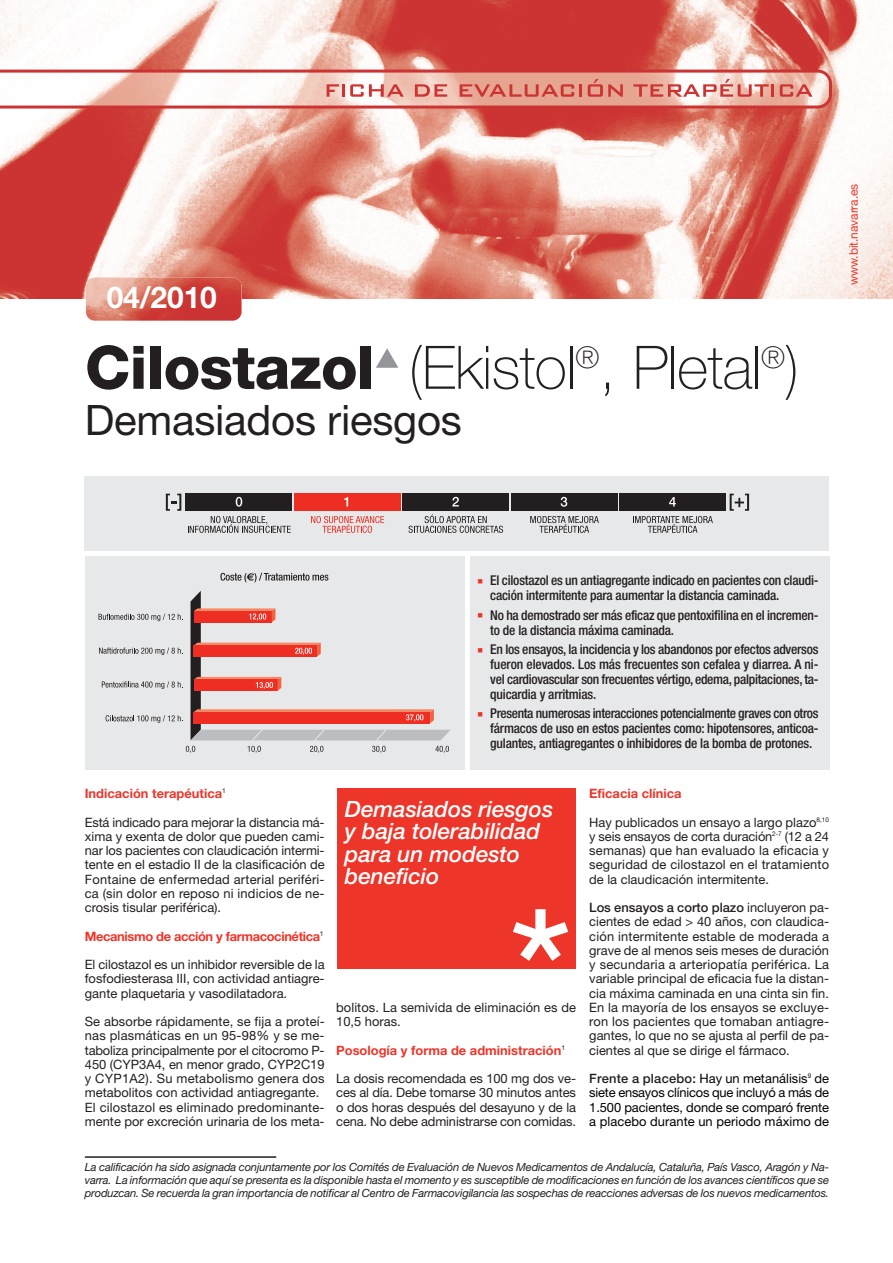
<style>
.page{position:relative;width:893px;height:1263px;background:#fff}
.page>*{position:absolute;margin:0;border:0;box-sizing:border-box;transform-origin:0 0}
.t1{font:180px "Helvetica";color:#fff}
.t2{font:100 60px "Helvetica Neue";letter-spacing:-.01em;color:#231f20}
.t3{font:42px "Helvetica Neue";letter-spacing:-.005em;color:#231f20}
.t4{font:700 30px "Helvetica Neue";letter-spacing:-.005em;color:#fff}
.t5{font:italic 500 22.5px/22.5px "Helvetica Neue";letter-spacing:-.005em;color:#fff}
.t6{font:500 condensed 13.5px/15px "Helvetica Neue";letter-spacing:-.015em;color:#231f20}
.t7{font:12.9px/14.2px "Helvetica Neue";color:#231f20;text-align:justify}
.t8{font:12.9px/14.2px "Helvetica Neue";letter-spacing:.005em;color:#000;text-align:justify}
.t9{font:700 12.9px "Helvetica Neue";color:#ee3529}
.t10{font:700 12.9px "Helvetica Neue";letter-spacing:-.03em;color:#ee3529}
.t11{font:12px "Helvetica Neue";letter-spacing:-.005em;color:#ee3529}
.t12{font:italic 11.25px/12.8px "Helvetica Neue";letter-spacing:-.015em;color:#231f20;text-align:justify}
.s1{font-weight:800}
.s2{font-weight:500}
.s3{font-weight:500;color:#231f20}
</style>
<div class="page">
<div style="left:85px;top:476px;width:744px;height:74px;background:#e7e8e9"></div>
<div style="left:85px;top:556px;width:379px;height:214px;background:#e7e8e9"></div>
<svg style="left:186px;top:746px;width:9px;height:7px"></svg>
<svg style="left:248px;top:746px;width:13px;height:7px"></svg>
<svg style="left:310px;top:746px;width:13px;height:7px"></svg>
<svg style="left:372px;top:746px;width:13px;height:7px"></svg>
<svg style="left:435px;top:746px;width:14px;height:7px"></svg>
<svg style="left:106px;top:715px;width:77px;height:8px"></svg>
<svg style="left:102px;top:681px;width:81px;height:8px"></svg>
<svg style="left:99px;top:647px;width:84px;height:8px"></svg>
<svg style="left:99px;top:614px;width:84px;height:7px"></svg>
<svg style="left:190px;top:591px;width:260px;height:149px"></svg>
<svg style="left:220px;top:573px;width:108px;height:9px"></svg>
<img style="left:0;top:0;width:892px;height:299px">
<svg style="left:0;top:70px;width:832px;height:39px"></svg>
<img style="left:86px;top:278px;width:156px;height:43px;border-radius:9px">
<svg style="left:376px;top:348px;width:22px;height:20px"></svg>
<div style="left:470px;top:556px;width:359px;height:214px;background:#e7e8e9"></div>
<div style="left:186px;top:494px;width:106px;height:17px;background:#231f20"></div>
<div style="left:294px;top:494px;width:106px;height:17px;background:#ee2e22"></div>
<div style="left:403px;top:494px;width:106px;height:17px;background:#231f20"></div>
<div style="left:511px;top:494px;width:106px;height:17px;background:#231f20"></div>
<div style="left:619px;top:494px;width:107px;height:17px;background:#231f20"></div>
<svg style="left:166px;top:494px;width:15px;height:17px"></svg>
<svg style="left:730px;top:494px;width:19px;height:17px"></svg>
<svg style="left:236px;top:497px;width:6px;height:10px"></svg>
<svg style="left:344px;top:497px;width:4px;height:9px"></svg>
<svg style="left:452px;top:497px;width:7px;height:9px"></svg>
<svg style="left:561px;top:497px;width:6px;height:10px"></svg>
<svg style="left:669px;top:497px;width:7px;height:9px"></svg>
<svg style="left:188px;top:516px;width:103px;height:17px"></svg>
<svg style="left:311px;top:516px;width:73px;height:17px"></svg>
<svg style="left:408px;top:514px;width:95px;height:19px"></svg>
<svg style="left:530px;top:516px;width:69px;height:17px"></svg>
<svg style="left:633px;top:516px;width:80px;height:17px"></svg>
<hr style="left:85px;top:1156px;width:191px;height:2px;background:#231f20">
<div style="left:337px;top:789px;width:239px;height:180px;background:#ee3529"></div>
<h3 class="t4" style="left:107px;top:286px;width:112px">04/2010</h3>
<h2 class="t2" style="left:85px;top:346px;width:716px"><span class="s1">Cilostazol</span> (Ekistol<sup>®</sup>, Pletal<sup>®</sup>)</h2>
<h3 class="t3" style="left:85px;top:405px;width:379px">Demasiados riesgos</h3>
<p class="t11" style="left:849px;top:285px;width:103px;rotate:-90deg">www.bit.navarra.es</p>
<p class="t6" style="left:490px;top:574px;width:330px">El cilostazol es un antiagregante indicado en pacientes con claudi&shy;cación intermitente para aumentar la distancia caminada.</p>
<p class="t6" style="left:490px;top:609px;width:330px">No ha demostrado ser más eficaz que pentoxifilina en el incremen&shy;to de la distancia máxima caminada.</p>
<p class="t6" style="left:490px;top:643px;width:330px;text-align:justify">En los ensayos, la incidencia y los abandonos por efectos adversos fueron elevados. Los más frecuentes son cefalea y diarrea. A ni&shy;vel cardiovascular son frecuentes vértigo, edema, palpitaciones, ta&shy;quicardia y arritmias.</p>
<p class="t6" style="left:490px;top:707px;width:330px;text-align:justify">Presenta numerosas interacciones potencialmente graves con otros fármacos de uso en estos pacientes como: hipotensores, anticoa&shy;gulantes, antiagregantes o inhibidores de la bomba de protones.</p>
<p class="t9" style="left:85px;top:789px;width:143px">Indicación terapéutica<sup>1</sup></p>
<p class="t7" style="left:85px;top:816px;width:241px">Está indicado para mejorar la distancia má&shy;xima y exenta de dolor que pueden cami&shy;nar los pacientes con claudicación intermi&shy;tente en el estadio II de la clasificación de Fontaine de enfermedad arterial periféri&shy;ca (sin dolor en reposo ni indicios de ne&shy;crosis tisular periférica).</p>
<p class="t10" style="left:85px;top:931px;width:240px">Mecanismo de acción y farmacocinética<sup>1</sup></p>
<p class="t7" style="left:85px;top:959px;width:241px">El cilostazol es un inhibidor reversible de la fosfodiesterasa III, con actividad antiagre&shy;gante plaquetaria y vasodilatadora.</p>
<p class="t7" style="left:85px;top:1016px;width:241px;text-align:left">Se absorbe rápidamente, se fija a proteí&shy;nas plasmáticas en un 95-98% y se me&shy;taboliza principalmente por el citocromo P-450 (CYP3A4, en menor grado, CYP2C19 y CYP1A2). Su metabolismo genera dos metabolitos con actividad antiagregante.<br>El cilostazol es eliminado predominante&shy;mente por excreción urinaria de los meta-</p>
<h3 class="t5" style="left:345px;top:800px;width:210px">Demasiados riesgos y baja tolerabilidad para un modesto beneficio</h3>
<h1 class="t1" style="left:506px;top:909px;width:72px">*</h1>
<p class="t7" style="left:336px;top:1001px;width:241px">bolitos. La semivida de eliminación es de<br>10,5 horas.</p>
<p class="t9" style="left:336px;top:1045px;width:230px">Posología y forma de administración<sup>1</sup></p>
<p class="t7" style="left:336px;top:1073px;width:241px">La dosis recomendada es 100 mg dos ve&shy;ces al día. Debe tomarse 30 minutos antes o dos horas después del desayuno y de la cena. No debe administrarse con comidas.</p>
<p class="t9" style="left:589px;top:789px;width:94px">Eficacia clínica</p>
<p class="t7" style="left:589px;top:816px;width:241px">Hay publicados un ensayo a largo plazo<sup>8,10 </sup>y seis ensayos de corta duración<sup>2-7</sup> (12 a 24 semanas) que han evaluado la eficacia y seguridad de cilostazol en el tratamiento de la claudicación intermitente.</p>
<p class="t7" style="left:589px;top:902px;width:241px"><span class="s2">Los ensayos a corto plazo</span> incluyeron pa&shy;cientes de edad &gt; 40 años, con claudica&shy;ción intermitente estable de moderada a grave de al menos seis meses de duración y secundaria a arteriopatía periférica. La variable principal de eficacia fue la distan&shy;cia máxima caminada en una cinta sin fin.<br>En la mayoría de los ensayos se excluye&shy;ron los pacientes que tomaban antiagre&shy;gantes, lo que no se ajusta al perfil de pa&shy;cientes al que se dirige el fármaco.</p>
<p class="t8" style="left:589px;top:1073px;width:241px"><span class="s3">Frente a placebo:</span> Hay un metanálisis<sup>9</sup> de siete ensayos clínicos que incluyó a más de 1.500 pacientes, donde se comparó frente a placebo durante un periodo máximo de</p>
<p class="t12" style="left:85px;top:1162px;width:746px">La calificación ha sido asignada conjuntamente por los Comités de Evaluación de Nuevos Medicamentos de Andalucía, Cataluña, País Vasco, Aragón y Na&shy;varra. La información que aquí se presenta es la disponible hasta el momento y es susceptible de modificaciones en función de los avances científicos que se produzcan. Se recuerda la gran importancia de notificar al Centro de Farmacovigilancia las sospechas de reacciones adversas de los nuevos medicamentos.</p>
</div>
